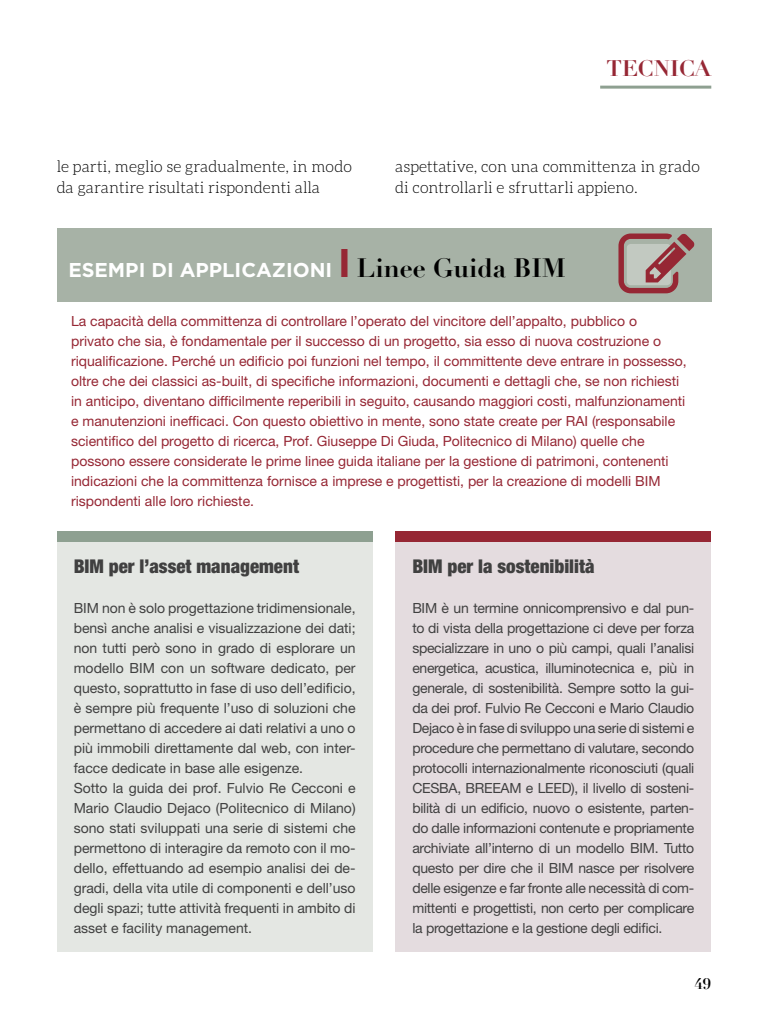
<style>
.page{position:relative;width:768px;height:1024px;background:#fff}
.page>*{position:absolute;margin:0;border:0;box-sizing:border-box;transform-origin:0 0}
.t1{font:700 22px "Didot";color:#962734}
.t2{font:700 20px "Gotham HTF";color:#fff}
.t3{font:900 condensed 19px "Helvetica Neue LT Std";color:#404040}
.t4{font:300 16px/21px "Aleo";color:#000}
.t5{font:700 15px "Didot";color:#000}
.t6{font:14px/20px "Helvetica Neue LT Std";color:#404040;text-align:justify}
.t7{font:14px/20px "Helvetica Neue LT Std";color:#962734}
.s1{font-size:40px;color:#962734}
.s2{font-family:"Didot";font-size:26px;color:#000}
</style>
<div class="page">
<div style="left:57px;top:531px;width:316px;height:15px;background:#8ea091"></div>
<div style="left:395px;top:531px;width:316px;height:15px;background:#962734"></div>
<hr style="left:600px;top:86px;width:111px;height:3px;background:#8ea091">
<div style="left:57px;top:228px;width:654px;height:74px;background:#a7b2a6"></div>
<div style="left:395px;top:542px;width:316px;height:410px;background:#e4dcdf"></div>
<div style="left:57px;top:542px;width:316px;height:410px;background:#e4e7e3"></div>
<svg style="left:618px;top:233px;width:77px;height:60px"></svg>
<h1 class="t1" style="left:607px;top:54px;width:106px">TECNICA</h1>
<p class="t4" style="left:57px;top:155px;width:297px">le parti, meglio se gradualmente, in modo da garantire risultati rispondenti alla</p>
<p class="t4" style="left:395px;top:155px;width:306px">aspettative, con una committenza in grado di controllarli e sfruttarli appieno.</p>
<h2 class="t2" style="left:68px;top:258px;width:499px">ESEMPI DI APPLICAZIONI <span class="s1">I</span> <span class="s2">Linee Guida BIM</span></h2>
<p class="t7" style="left:71px;top:311px;width:617px">La capacità della committenza di controllare l’operato del vincitore dell’appalto, pubblico o<br>privato che sia, è fondamentale per il successo di un progetto, sia esso di nuova costruzione o riqualificazione. Perché un edificio poi funzioni nel tempo, il committente deve entrare in possesso, oltre che dei classici as-built, di specifiche informazioni, documenti e dettagli che, se non richiesti in anticipo, diventano difficilmente reperibili in seguito, causando maggiori costi, malfunzionamenti e manutenzioni inefficaci. Con questo obiettivo in mente, sono state create per RAI (responsabile scientifico del progetto di ricerca, Prof. Giuseppe Di Giuda, Politecnico di Milano) quelle che possono essere considerate le prime linee guida italiane per la gestione di patrimoni, contenenti indicazioni che la committenza fornisce a imprese e progettisti, per la creazione di modelli BIM rispondenti alle loro richieste.</p>
<h3 class="t3" style="left:74px;top:555px;width:227px">BIM per l’asset management</h3>
<p class="t6" style="left:74px;top:598px;width:283px;text-align:left">BIM non è solo progettazione tridimensionale, bensì anche analisi e visualizzazione dei dati; non tutti però sono in grado di esplorare un modello BIM con un software dedicato, per questo, soprattutto in fase di uso dell’edificio, è sempre più frequente l’uso di soluzioni che permettano di accedere ai dati relativi a uno o più immobili direttamente dal web, con inter&shy;facce dedicate in base alle esigenze.<br>Sotto la guida dei prof. Fulvio Re Cecconi e Mario Claudio Dejaco (Politecnico di Milano) sono stati sviluppati una serie di sistemi che permettono di interagire da remoto con il mo&shy;dello, effettuando ad esempio analisi dei de&shy;gradi, della vita utile di componenti e dell’uso degli spazi; tutte attività frequenti in ambito di asset e facility management.</p>
<h3 class="t3" style="left:412px;top:555px;width:184px">BIM per la sostenibilità</h3>
<p class="t6" style="left:412px;top:598px;width:283px">BIM è un termine onnicomprensivo e dal pun&shy;to di vista della progettazione ci deve per forza specializzare in uno o più campi, quali l’analisi energetica, acustica, illuminotecnica e, più in generale, di sostenibilità. Sempre sotto la gui&shy;da dei prof. Fulvio Re Cecconi e Mario Claudio Dejaco è in fase di sviluppo una serie di sistemi e procedure che permettano di valutare, secondo protocolli internazionalmente riconosciuti (quali CESBA, BREEAM e LEED), il livello di sosteni&shy;bilità di un edificio, nuovo o esistente, parten&shy;do dalle informazioni contenute e propriamente archiviate all’interno di un modello BIM. Tutto questo per dire che il BIM nasce per risolvere delle esigenze e far fronte alle necessità di com&shy;mittenti e progettisti, non certo per complicare la progettazione e la gestione degli edifici.</p>
<p class="t5" style="left:695px;top:974px;width:18px">49</p>
</div>
